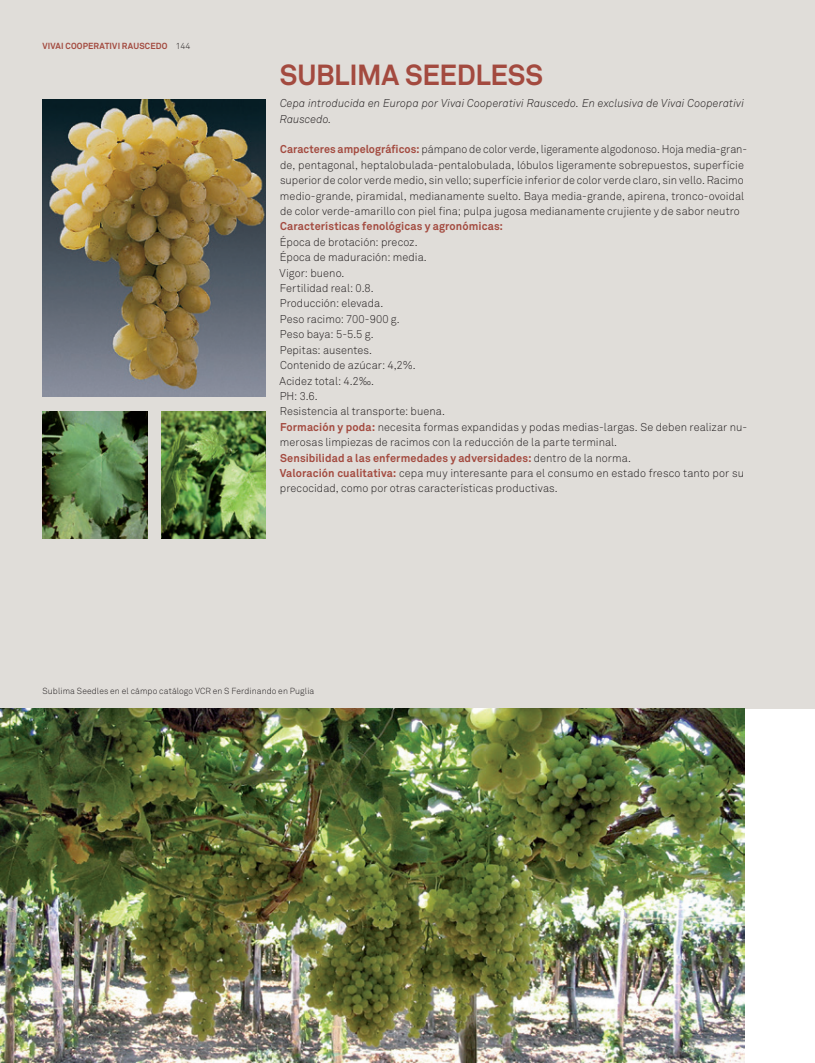
<style>
.page{position:relative;width:815px;height:1063px;background:#fff}
.page>*{position:absolute;margin:0;border:0;box-sizing:border-box;transform-origin:0 0}
.t1{font:700 28.75px "Akkurat Pro";letter-spacing:-.01em;color:#a34a3f}
.t2{font:11.25px/15.4px "Akkurat Light Pro";letter-spacing:.005em;color:#231f20}
.t3{font:11.25px/15.4px "Akkurat Light Pro";letter-spacing:.005em;color:#231f20;scale:.96 1}
.t4{font:700 11.25px "Akkurat Pro";letter-spacing:.01em;color:#a34a3f}
.t5{font:italic 11.25px/15.4px "Akkurat Light Pro";letter-spacing:.01em;color:#231f20}
.t6{font:8.75px "Akkurat Light Pro";letter-spacing:.015em;color:#231f20}
.t7{font:700 8.75px "Akkurat Pro";letter-spacing:.02em;color:#a34a3f}
.s1{font-family:"Akkurat Light Pro";font-weight:400;color:#231f20}
.s2{font-family:"Akkurat Pro";font-weight:700;color:#a34a3f}
</style>
<div class="page">
<div style="left:0;top:0;width:815px;height:709px;background:#e0ddd9"></div>
<img style="left:43px;top:99px;width:223px;height:298px">
<img style="left:0;top:709px;width:744px;height:354px">
<img style="left:43px;top:411px;width:104px;height:128px">
<img style="left:161px;top:411px;width:105px;height:128px">
<p class="t7" style="left:43px;top:40px;width:149px">VIVAI COOPERATIVI RAUSCEDO <span class="s1">144</span></p>
<h1 class="t1" style="left:280px;top:57px;width:265px">SUBLIMA SEEDLESS</h1>
<p class="t5" style="left:280px;top:96px;width:466px">Cepa introducida en Europa por Vivai Cooperativi Rauscedo. En exclusiva de Vivai Cooperativi<br>Rauscedo.</p>
<p class="t3" style="left:280px;top:142px;width:488px"><span class="s2">Caracteres ampelográficos:</span> pámpano de color verde, ligeramente algodonoso. Hoja media-gran&shy;de, pentagonal, heptalobulada-pentalobulada, lóbulos ligeramente sobrepuestos, superfície superior de color verde medio, sin vello; superfície inferior de color verde claro, sin vello. Racimo medio-grande, piramidal, medianamente suelto. Baya media-grande, apirena, tronco-ovoidal de color verde-amarillo con piel fina; pulpa jugosa medianamente crujiente y de sabor neutro</p>
<p class="t4" style="left:280px;top:219px;width:224px">Características fenológicas y agronómicas:</p>
<p class="t2" style="left:280px;top:234px;width:469px">Época de brotación: precoz.<br>Época de maduración: media.<br>Vigor: bueno.<br>Fertilidad real: 0.8.<br>Producción: elevada.<br>Peso racimo: 700-900 g.<br>Peso baya: 5-5.5 g.<br>Pepitas: ausentes.<br>Contenido de azúcar: 4,2%.<br>Acidez total: 4.2‰.<br>PH: 3.6.<br>Resistencia al transporte: buena.<br><span class="s2">Formación y poda:</span> necesita formas expandidas y podas medias-largas. Se deben realizar nu&shy;merosas limpiezas de racimos con la reducción de la parte terminal.</p>
<p class="t4" style="left:280px;top:451px;width:352px">Sensibilidad a las enfermedades y adversidades: <span class="s1">dentro de la norma.</span></p>
<p class="t2" style="left:280px;top:466px;width:466px"><span class="s2">Valoración cualitativa:</span> cepa muy interesante para el consumo en estado fresco tanto por su precocidad, como por otras características productivas.</p>
<p class="t6" style="left:43px;top:686px;width:273px">Sublima Seedles en el cámpo catálogo VCR en S Ferdinando en Puglia</p>
</div>
